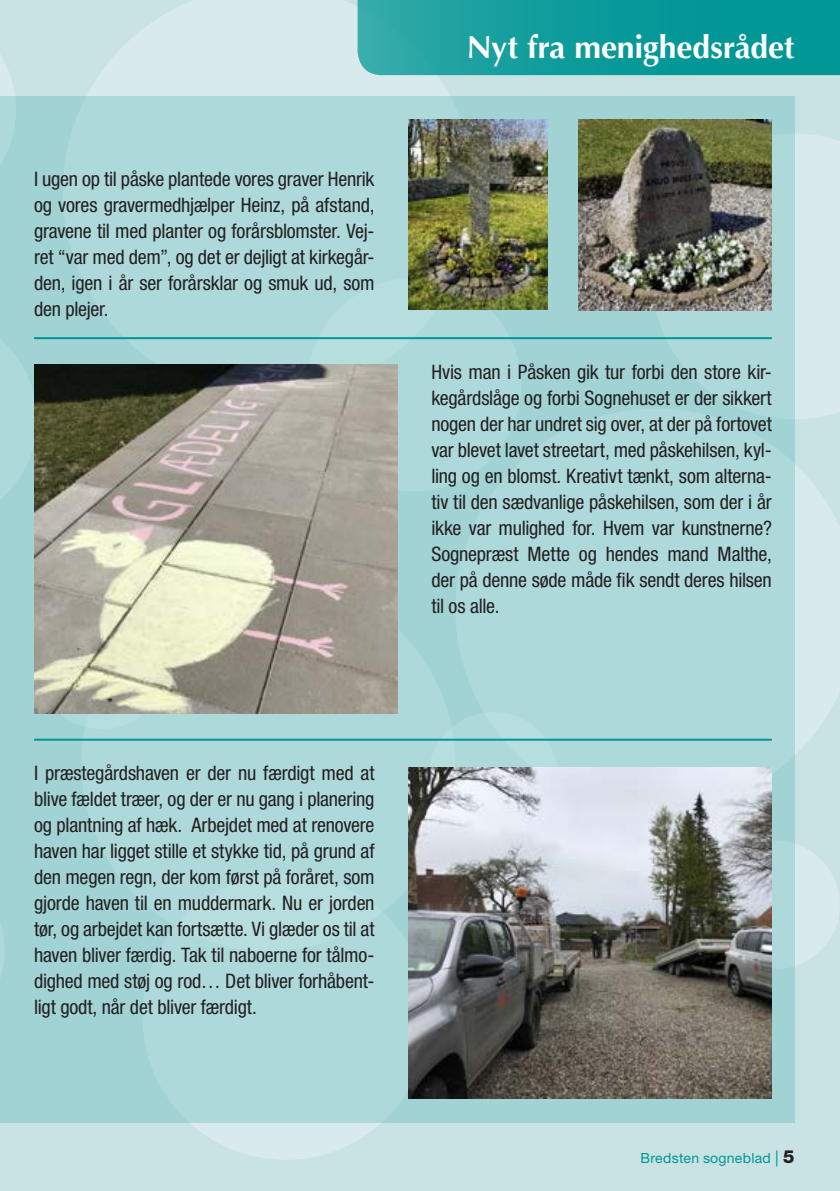
<style>
.page{position:relative;width:840px;height:1191px;background:#fff}
.page>*{position:absolute;margin:0;border:0;box-sizing:border-box;transform-origin:0 0}
.t1{font:700 32px "Optima";letter-spacing:-.005em;color:#fff}
.t2{font:condensed 20px/26px "Helvetica Neue LT Std";letter-spacing:-.01em;color:#231f20;text-align:justify}
.t3{font:14px "Helvetica Neue LT Std";letter-spacing:.02em;color:#009796}
.s1{font-size:16px}
.s2{font-weight:800;font-size:18px;color:#231f20}
</style>
<div class="page">
<div style="left:0;top:0;width:839px;height:1191px;background:#c9e2e4"></div>
<svg style="left:87px;top:0;width:386px;height:96px;fill:#d9eaec"></svg>
<svg style="left:794px;top:133px;width:45px;height:275px;fill:#d9eaec"></svg>
<div style="left:142px;top:874px;width:286px;height:285px;background:#d9eaec;border-radius:50%"></div>
<svg style="left:794px;top:408px;width:45px;height:402px;fill:#d9eaec"></svg>
<svg style="left:0;top:55px;width:15px;height:41px"></svg>
<div style="left:709px;top:840px;width:130px;height:129px;background:#d9eaec;border-radius:50%"></div>
<div style="left:0;top:96px;width:794px;height:1027px;background:linear-gradient(to right,#a9d7d8,#acd8d9)"></div>
<img style="left:408px;top:120px;width:139px;height:189px">
<img style="left:578px;top:120px;width:193px;height:191px">
<svg style="left:357px;top:0;width:482px;height:75px;background:#119d9c"></svg>
<img style="left:408px;top:767px;width:363px;height:331px">
<hr style="left:34px;top:337px;width:737px;height:2px;background:#009796">
<hr style="left:34px;top:738px;width:737px;height:2px;background:#009796">
<img style="left:34px;top:364px;width:363px;height:349px">
<p class="t2" style="left:34px;top:166px;width:342px">I ugen op til påske plantede vores graver Henrik og vores gravermedhjælper Heinz, på afstand, gravene til med planter og forårsblomster. Vej&shy;ret “var med dem”, og det er dejligt at kirkegår&shy;den, igen i år ser forårsklar og smuk ud, som den plejer.</p>
<h1 class="t1" style="left:466px;top:28px;width:329px">Nyt fra menighedsrådet</h1>
<p class="t2" style="left:431px;top:358px;width:342px">Hvis man i Påsken gik tur forbi den store kir&shy;kegårdslåge og forbi Sognehuset er der sikkert nogen der har undret sig over, at der på fortovet var blevet lavet streetart, med påskehilsen, kyl&shy;ling og en blomst. Kreativt tænkt, som alterna&shy;tiv til den sædvanlige påskehilsen, som der i år ikke var mulighed for. Hvem var kunstnerne?<br>Sognepræst Mette og hendes mand Malthe, der på denne søde måde fik sendt deres hilsen til os alle.</p>
<p class="t2" style="left:34px;top:759px;width:342px">I præstegårdshaven er der nu færdigt med at blive fældet træer, og der er nu gang i planering og plantning af hæk. Arbejdet med at renovere haven har ligget stille et stykke tid, på grund af den megen regn, der kom først på foråret, som gjorde haven til en muddermark. Nu er jorden tør, og arbejdet kan fortsætte. Vi glæder os til at haven bliver færdig. Tak til naboerne for tålmo&shy;dighed med støj og rod… Det bliver forhåbent&shy;ligt godt, når det bliver færdigt.</p>
<p class="t3" style="left:640px;top:1149px;width:155px">Bredsten sogneblad <span class="s1">|</span> <span class="s2">5</span></p>
</div>
